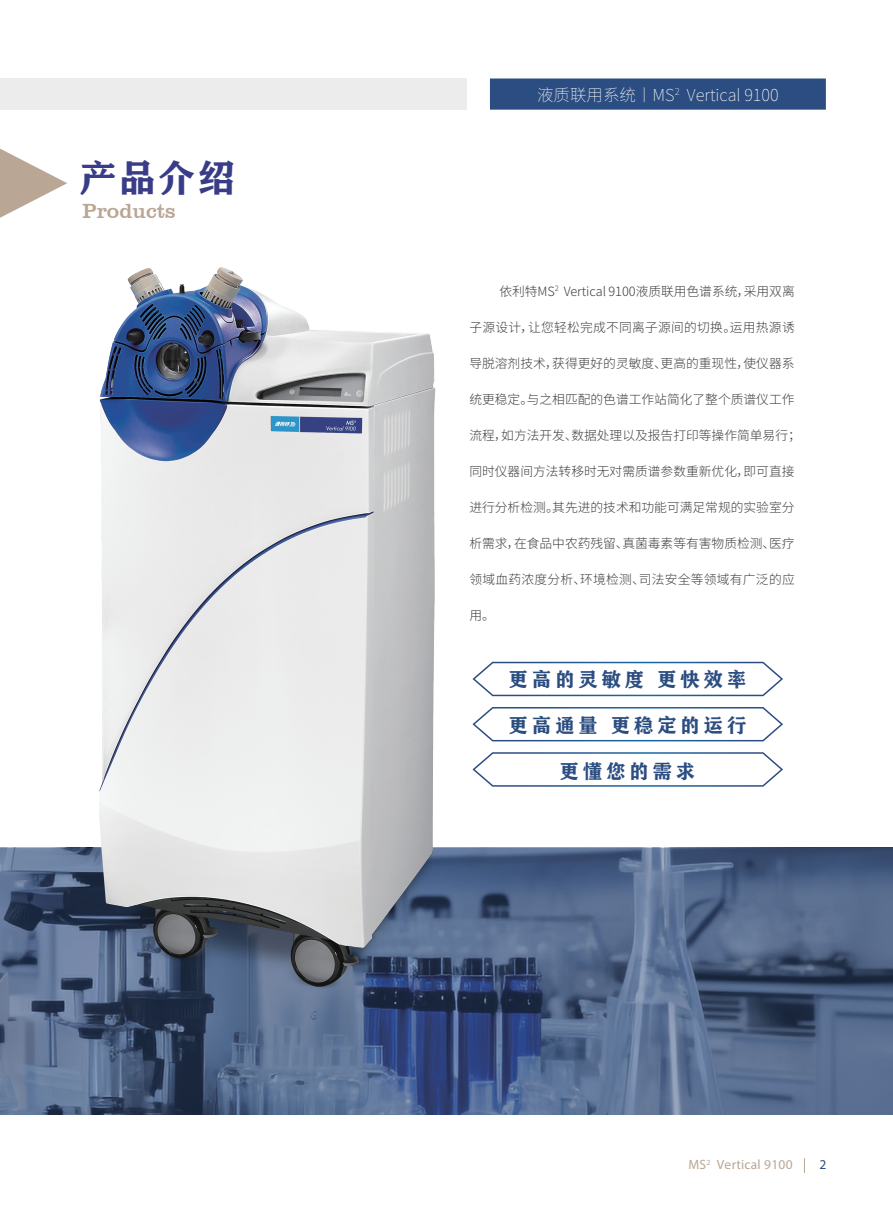
<style>
.page{position:relative;width:893px;height:1212px;background:#fff}
.page>*{position:absolute;margin:0;border:0;box-sizing:border-box;transform-origin:0 0}
.t1{font:37.5px "FZCHSJW GB1 0";color:#393c87}
.t2{font:21px "Clarendon BT";color:#b9a694}
.t3{font:19.5px "FZCHSJW GB1 0";letter-spacing:.19em;color:#2b4d81}
.t4{font:200 16.5px "Source Han Sans CN";color:#fff}
.t5{font:13.5px "Myriad Pro";letter-spacing:.02em;color:#b9a694}
.t6{font:13.5px "Myriad Pro";color:#2b4d81}
.t7{font:300 12.75px "Source Han Sans CN";color:#3e3e3f}
.t8{font:300 12.75px "Source Han Sans CN";letter-spacing:.02em;color:#3e3e3f}
</style>
<div class="page">
<svg style="left:0;top:847px;width:893px;height:267px;background:#4f6385"></svg>
<svg style="left:804px;top:1158px;width:1px;height:15px"></svg>
<div style="left:490px;top:78px;width:336px;height:32px;background:#2b4d81"></div>
<div style="left:0;top:78px;width:466px;height:32px;background:#ececec"></div>
<svg style="left:0;top:149px;width:67px;height:69px"></svg>
<svg style="left:472px;top:662px;width:311px;height:34px"></svg>
<svg style="left:472px;top:707px;width:311px;height:34px"></svg>
<svg style="left:472px;top:752px;width:311px;height:35px"></svg>
<img style="left:82px;top:267px;width:360px;height:724px">
<h1 class="t1" style="left:79px;top:156px;width:157px">产品介绍</h1>
<h2 class="t2" style="left:82px;top:198px;width:95px">Products</h2>
<p class="t4" style="left:537px;top:86px;width:243px">液质联用系统丨MS<sup>2</sup> Vertical 9100</p>
<p class="t7" style="left:499px;top:284px;width:297px">依利特MS<sup>2</sup> Vertical 9100液质联用色谱系统，采用双离</p>
<p class="t8" style="left:469px;top:320px;width:327px">子源设计，让您轻松完成不同离子源间的切换。运用热源诱</p>
<p class="t7" style="left:469px;top:356px;width:327px">导脱溶剂技术，获得更好的灵敏度、更高的重现性，使仪器系</p>
<p class="t7" style="left:469px;top:392px;width:327px">统更稳定。与之相匹配的色谱工作站简化了整个质谱仪工作</p>
<p class="t7" style="left:469px;top:428px;width:333px">流程，如方法开发、数据处理以及报告打印等操作简单易行；</p>
<p class="t7" style="left:469px;top:464px;width:327px">同时仪器间方法转移时无对需质谱参数重新优化，即可直接</p>
<p class="t7" style="left:469px;top:500px;width:327px">进行分析检测。其先进的技术和功能可满足常规的实验室分</p>
<p class="t7" style="left:469px;top:536px;width:327px">析需求，在食品中农药残留、真菌毒素等有害物质检测、医疗</p>
<p class="t8" style="left:469px;top:572px;width:327px">领域血药浓度分析、环境检测、司法安全等领域有广泛的应</p>
<p class="t7" style="left:469px;top:608px;width:27px">用。</p>
<h3 class="t3" style="left:509px;top:667px;width:239px">更高的灵敏度 更快效率</h3>
<h3 class="t3" style="left:509px;top:714px;width:239px">更高通量 更稳定的运行</h3>
<h3 class="t3" style="left:560px;top:760px;width:137px">更懂您的需求</h3>
<p class="t5" style="left:688px;top:1156px;width:106px">MS<sup>2</sup> Vertical 9100</p>
<p class="t6" style="left:819px;top:1156px;width:8px">2</p>
</div>
